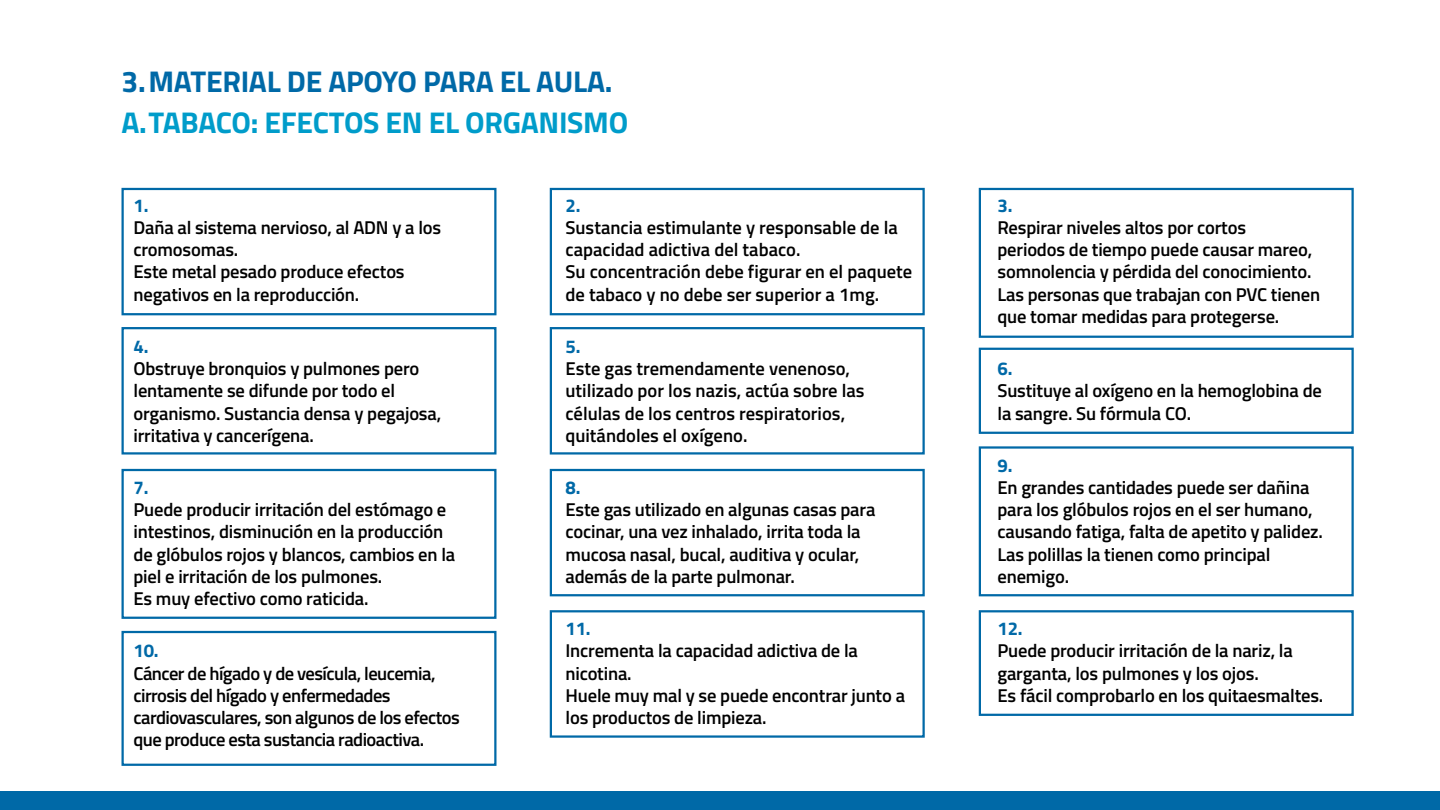
<style>
.page{position:relative;width:1440px;height:810px;background:#fff}
.page>*{position:absolute;margin:0;border:0;box-sizing:border-box;transform-origin:0 0}
.t1{font:700 30px "Titillium Web";letter-spacing:-.01em;color:#009cca}
.t2{font:700 30px "Titillium Web";letter-spacing:-.01em;color:#0069a7}
.t3{font:600 18.6px/22.3px "Titillium Web";letter-spacing:-.01em;color:#000}
.t4{font:600 18.6px/22.3px "Titillium Web";letter-spacing:-.03em;color:#000}
.t5{font:700 18.6px "Titillium Web";color:#0069a7}
</style>
<div class="page">
<div style="left:0;top:791px;width:1440px;height:19px;background:#0069a7"></div>
<div style="left:122px;top:188px;width:374px;height:127px;border:2px solid #0069a7"></div>
<div style="left:550px;top:188px;width:375px;height:127px;border:2px solid #0069a7"></div>
<div style="left:979px;top:188px;width:375px;height:150px;border:2px solid #0069a7"></div>
<div style="left:979px;top:348px;width:375px;height:86px;border:2px solid #0069a7"></div>
<div style="left:979px;top:610px;width:375px;height:106px;border:2px solid #0069a7"></div>
<div style="left:979px;top:446px;width:375px;height:150px;border:2px solid #0069a7"></div>
<div style="left:550px;top:327px;width:375px;height:128px;border:2px solid #0069a7"></div>
<div style="left:550px;top:469px;width:375px;height:127px;border:2px solid #0069a7"></div>
<div style="left:550px;top:610px;width:375px;height:128px;border:2px solid #0069a7"></div>
<div style="left:122px;top:327px;width:374px;height:128px;border:2px solid #0069a7"></div>
<div style="left:122px;top:469px;width:374px;height:150px;border:2px solid #0069a7"></div>
<div style="left:122px;top:631px;width:374px;height:135px;border:2px solid #0069a7"></div>
<h1 class="t2" style="left:122px;top:58px;width:492px">3.MATERIAL DE APOYO PARA EL AULA.</h1>
<h1 class="t1" style="left:122px;top:100px;width:508px">A.TABACO: EFECTOS EN EL ORGANISMO</h1>
<p class="t5" style="left:134px;top:191px;width:16px">1.</p>
<p class="t3" style="left:134px;top:215px;width:309px">Daña al sistema nervioso, al ADN y a los cromosomas.<br>Este metal pesado produce efectos negativos en la reproducción.</p>
<p class="t5" style="left:134px;top:332px;width:16px">4.</p>
<p class="t3" style="left:134px;top:356px;width:309px">Obstruye bronquios y pulmones pero lentamente se difunde por todo el organismo. Sustancia densa y pegajosa, irritativa y cancerígena.</p>
<p class="t5" style="left:134px;top:473px;width:16px">7.</p>
<p class="t3" style="left:134px;top:498px;width:323px">Puede producir irritación del estómago e intestinos, disminución en la producción de glóbulos rojos y blancos, cambios en la piel e irritación de los pulmones.<br>Es muy efectivo como raticida.</p>
<p class="t5" style="left:134px;top:637px;width:27px">10.</p>
<p class="t4" style="left:134px;top:661px;width:328px">Cáncer de hígado y de vesícula, leucemia, cirrosis del hígado y enfermedades cardiovasculares, son algunos de los efectos que produce esta sustancia radioactiva.</p>
<p class="t5" style="left:566px;top:191px;width:16px">2.</p>
<p class="t3" style="left:566px;top:215px;width:348px">Sustancia estimulante y responsable de la capacidad adictiva del tabaco.<br>Su concentración debe figurar en el paquete de tabaco y no debe ser superior a 1mg.</p>
<p class="t5" style="left:566px;top:332px;width:16px">5.</p>
<p class="t3" style="left:566px;top:356px;width:301px">Este gas tremendamente venenoso, utilizado por los nazis, actúa sobre las células de los centros respiratorios, quitándoles el oxígeno.</p>
<p class="t5" style="left:566px;top:473px;width:16px">8.</p>
<p class="t3" style="left:566px;top:498px;width:311px">Este gas utilizado en algunas casas para cocinar, una vez inhalado, irrita toda la mucosa nasal, bucal, auditiva y ocular, además de la parte pulmonar.</p>
<p class="t5" style="left:566px;top:614px;width:27px">11.</p>
<p class="t3" style="left:566px;top:639px;width:341px">Incrementa la capacidad adictiva de la nicotina.<br>Huele muy mal y se puede encontrar junto a los productos de limpieza.</p>
<p class="t5" style="left:998px;top:191px;width:16px">3.</p>
<p class="t3" style="left:998px;top:215px;width:324px">Respirar niveles altos por cortos<br>periodos de tiempo puede causar mareo, somnolencia y pérdida del conocimiento.<br>Las personas que trabajan con PVC tienen que tomar medidas para protegerse.</p>
<p class="t5" style="left:998px;top:354px;width:16px">6.</p>
<p class="t3" style="left:998px;top:379px;width:326px">Sustituye al oxígeno en la hemoglobina de la sangre. Su fórmula CO.</p>
<p class="t5" style="left:998px;top:451px;width:16px">9.</p>
<p class="t3" style="left:998px;top:475px;width:327px">En grandes cantidades puede ser dañina para los glóbulos rojos en el ser humano, causando fatiga, falta de apetito y palidez.<br>Las polillas la tienen como principal enemigo.</p>
<p class="t5" style="left:998px;top:614px;width:27px">12.</p>
<p class="t3" style="left:998px;top:639px;width:327px">Puede producir irritación de la nariz, la garganta, los pulmones y los ojos.<br>Es fácil comprobarlo en los quitaesmaltes.</p>
</div>
